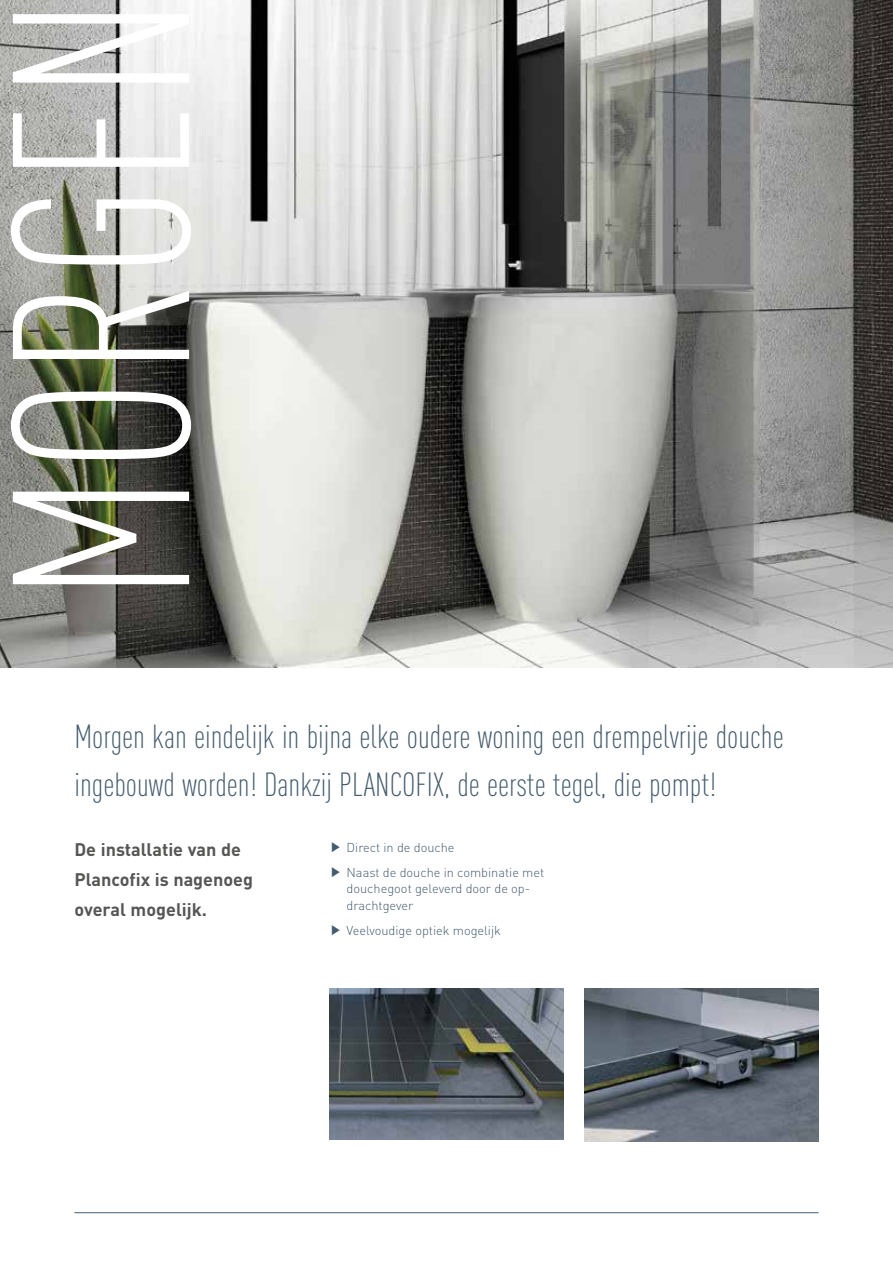
<style>
.page{position:relative;width:893px;height:1263px;background:#fff}
.page>*{position:absolute;margin:0;border:0;box-sizing:border-box;transform-origin:0 0}
.t1{font:300 condensed 247.5px "DIN Pro";letter-spacing:.01em;color:#fff;scale:.94 1}
.t2{font:300 condensed 33px/48.2px "DIN Pro";color:#445c6d}
.t3{font:700 18px/30px "DIN Pro";color:#565655}
.t4{font:300 12.75px/25px "DIN Pro";color:#445c6d}
.s1{font-family:"Adobe Gothic Std";font-weight:700}
</style>
<div class="page">
<hr style="left:74px;top:1212px;width:745px;height:1px;background:#445c6d">
<img style="left:0;top:0;width:893px;height:668px">
<img style="left:330px;top:988px;width:233px;height:151px">
<img style="left:585px;top:988px;width:234px;height:154px">
<h1 class="t1" style="left:-73px;top:601px;width:644px;rotate:-90deg">Morgen</h1>
<p class="t2" style="left:74px;top:710px;width:711px">Morgen kan eindelijk in bijna elke oudere woning een drempelvrije douche ingebouwd worden! Dankzij PLANCOFIX</p>
<p class="t2" style="left:445px;top:758px;width:273px">, de eerste tegel, die pompt!</p>
<p class="t4" style="left:330px;top:833px;width:216px"><span class="s1">▶</span> Direct in de douche<br><span class="s1">▶</span> Naast de douche in combinatie met</p>
<p class="t4" style="left:347px;top:879px;width:185px;line-height:16.5px">douchegoot geleverd door de op&shy;drachtgever</p>
<p class="t4" style="left:330px;top:916px;width:173px"><span class="s1">▶</span> Veelvoudige optiek mogelijk</p>
<p class="t3" style="left:74px;top:832px;width:180px">De installatie van de<br>Plancofix is nagenoeg overal mogelijk.</p>
</div>
